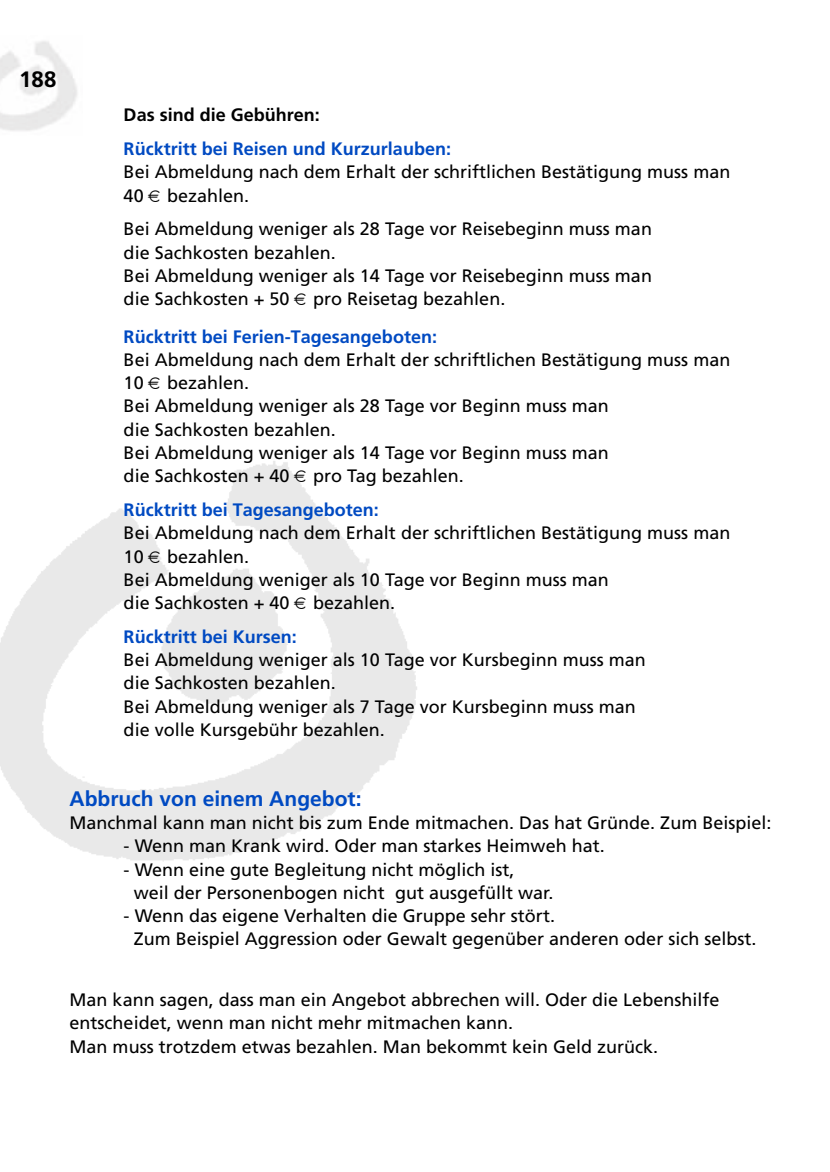
<style>
.page{position:relative;width:830px;height:1172px;background:#fff}
.page>*{position:absolute;margin:0;border:0;box-sizing:border-box;transform-origin:0 0}
.t1{font:700 22.2px "Frutiger";color:#000}
.t2{font:700 21px "Frutiger";color:#004ac2}
.t3{font:18px/23.2px "Frutiger";color:#000}
.t4{font:700 18px "Frutiger";color:#004ac2}
.t5{font:700 18px "Frutiger";color:#000}
</style>
<div class="page">
<svg style="left:294px;top:475px;width:6px;height:7px"></svg>
<svg style="left:148px;top:551px;width:11px;height:11px"></svg>
<p class="t1" style="left:19px;top:67px;width:39px">188</p>
<p class="t5" style="left:124px;top:107px;width:198px">Das sind die Gebühren:</p>
<p class="t4" style="left:124px;top:141px;width:329px">Rücktritt bei Reisen und Kurzurlauben:</p>
<p class="t3" style="left:124px;top:161px;width:608px">Bei Abmeldung nach dem Erhalt der schriftlichen Bestätigung muss man<br>40</p>
<p class="t3" style="left:124px;top:179px;width:529px;line-height:33.8px;text-indent:43px">bezahlen.<br>Bei Abmeldung weniger als 28 Tage vor Reisebeginn muss man</p>
<p class="t3" style="left:124px;top:241px;width:529px">die Sachkosten bezahlen.<br>Bei Abmeldung weniger als 14 Tage vor Reisebeginn muss man die Sachkosten + 50</p>
<p class="t3" style="left:313px;top:288px;width:194px">pro Reisetag bezahlen.</p>
<p class="t4" style="left:124px;top:329px;width:315px">Rücktritt bei Ferien-Tagesangeboten:</p>
<p class="t3" style="left:124px;top:348px;width:608px">Bei Abmeldung nach dem Erhalt der schriftlichen Bestätigung muss man<br>10</p>
<p class="t3" style="left:124px;top:372px;width:486px;text-indent:43px">bezahlen.<br>Bei Abmeldung weniger als 28 Tage vor Beginn muss man die Sach kosten bezahlen.<br>Bei Abmeldung weniger als 14 Tage vor Beginn muss man die Sachkosten + 40</p>
<p class="t3" style="left:313px;top:465px;width:152px">pro Tag bezahlen.</p>
<p class="t4" style="left:124px;top:502px;width:257px">Rücktritt bei Tagesangeboten:</p>
<p class="t3" style="left:124px;top:522px;width:608px">Bei Abmeldung nach dem Erhalt der schriftlichen Bestätigung muss man<br>10</p>
<p class="t3" style="left:124px;top:545px;width:486px;text-indent:43px">bezahlen.<br>Bei Abmeldung weniger als 10 Tage vor Beginn muss man die Sachkosten + 40</p>
<p class="t3" style="left:313px;top:591px;width:84px">bezahlen.</p>
<p class="t4" style="left:124px;top:629px;width:175px">Rücktritt bei Kursen:</p>
<p class="t3" style="left:124px;top:648px;width:523px">Bei Abmeldung weniger als 10 Tage vor Kursbeginn muss man die Sachkosten bezahlen.<br>Bei Abmeldung weniger als 7 Tage vor Kursbeginn muss man die volle Kursgebühr bezahlen.</p>
<p class="t2" style="left:70px;top:789px;width:293px">Abbruch von einem Angebot:</p>
<p class="t3" style="left:70px;top:811px;width:703px">Manchmal kann man nicht bis zum Ende mitmachen. Das hat Gründe. Zum Beispiel:</p>
<p class="t3" style="left:124px;top:834px;width:482px">- Wenn man Krank wird. Oder man starkes Heimweh hat.</p>
<p class="t3" style="left:134px;top:858px;width:421px;text-indent:-10px">- Wenn eine gute Begleitung nicht möglich ist, weil der Personenbogen nicht gut ausgefüllt war.</p>
<p class="t3" style="left:134px;top:904px;width:624px;text-indent:-10px">- Wenn das eigene Verhalten die Gruppe sehr stört.<br>Zum Beispiel Aggression oder Gewalt gegenüber anderen oder sich selbst.</p>
<p class="t3" style="left:70px;top:988px;width:651px">Man kann sagen, dass man ein Angebot abbrechen will. Oder die Lebenshilfe entscheidet, wenn man nicht mehr mitmachen kann.<br>Man muss trotzdem etwas bezahlen. Man bekommt kein Geld zurück.</p>
</div>
